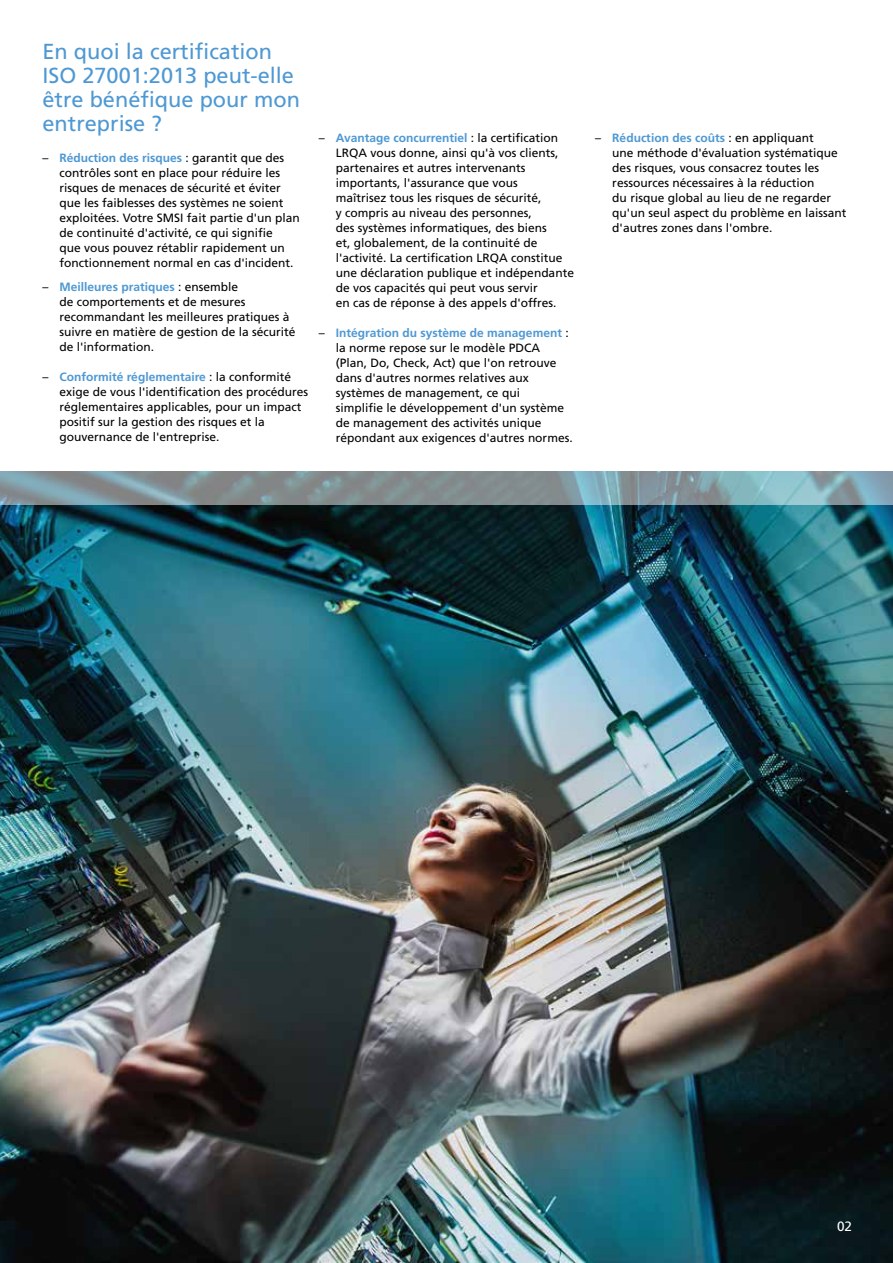
<style>
.page{position:relative;width:893px;height:1263px;background:#fff}
.page>*{position:absolute;margin:0;border:0;box-sizing:border-box;transform-origin:0 0}
.t1{font:21.75px/24px "Frutiger LT Std";color:#4e98d3}
.t2{font:13.5px "Frutiger LT Std";color:#fff}
.t3{font:12px/15px "Frutiger LT Std";color:#000}
.s1{font-weight:700;color:#4e98d3}
</style>
<div class="page">
<img style="left:0;top:505px;width:893px;height:758px">
<svg style="left:0;top:472px;width:893px;height:33px;background:#84999e"></svg>
<h1 class="t1" style="left:43px;top:39px;width:259px">En quoi la certification<br>ISO 27001:2013 peut-elle être bénéfique pour mon entreprise ?</h1>
<p class="t3" style="left:60px;top:151px;width:242px;text-indent:-17px">– <span class="s1">Réduction des risques</span> : garantit que des contrôles sont en place pour réduire les risques de menaces de sécurité et éviter que les faiblesses des systèmes ne soient exploitées. Votre SMSI fait partie d'un plan de continuité d'activité, ce qui signifie<br>que vous pouvez rétablir rapidement un fonctionnement normal en cas d'incident.</p>
<p class="t3" style="left:60px;top:280px;width:238px;text-indent:-17px">– <span class="s1">Meilleures pratiques</span> : ensemble<br>de comportements et de mesures recommandant les meilleures pratiques à suivre en matière de gestion de la sécurité de l'information.</p>
<p class="t3" style="left:60px;top:370px;width:250px;text-indent:-17px">– <span class="s1">Conformité réglementaire</span> : la conformité exige de vous l'identification des procédures réglementaires applicables, pour un impact positif sur la gestion des risques et la gouvernance de l'entreprise.</p>
<p class="t3" style="left:336px;top:130px;width:240px;text-indent:-17px">– <span class="s1">Avantage concurrentiel</span> : la certification LRQA vous donne, ainsi qu'à vos clients, partenaires et autres intervenants importants, l'assurance que vous<br>maîtrisez tous les risques de sécurité,<br>y compris au niveau des personnes,<br>des systèmes informatiques, des biens<br>et, globalement, de la continuité de l'activité. La certification LRQA constitue une déclaration publique et indépendante de vos capacités qui peut vous servir<br>en cas de réponse à des appels d'offres.</p>
<p class="t3" style="left:336px;top:325px;width:238px;text-indent:-17px">– <span class="s1">Intégration du système de management</span> : la norme repose sur le modèle PDCA (Plan, Do, Check, Act) que l'on retrouve dans d'autres normes relatives aux systèmes de management, ce qui<br>simplifie le développement d'un système de management des activités unique répondant aux exigences d'autres normes.</p>
<p class="t3" style="left:612px;top:130px;width:236px;text-indent:-17px">– <span class="s1">Réduction des coûts</span> : en appliquant<br>une méthode d'évaluation systématique des risques, vous consacrez toutes les ressources nécessaires à la réduction<br>du risque global au lieu de ne regarder qu'un seul aspect du problème en laissant d'autres zones dans l'ombre.</p>
<p class="t2" style="left:837px;top:1218px;width:17px">02</p>
</div>
